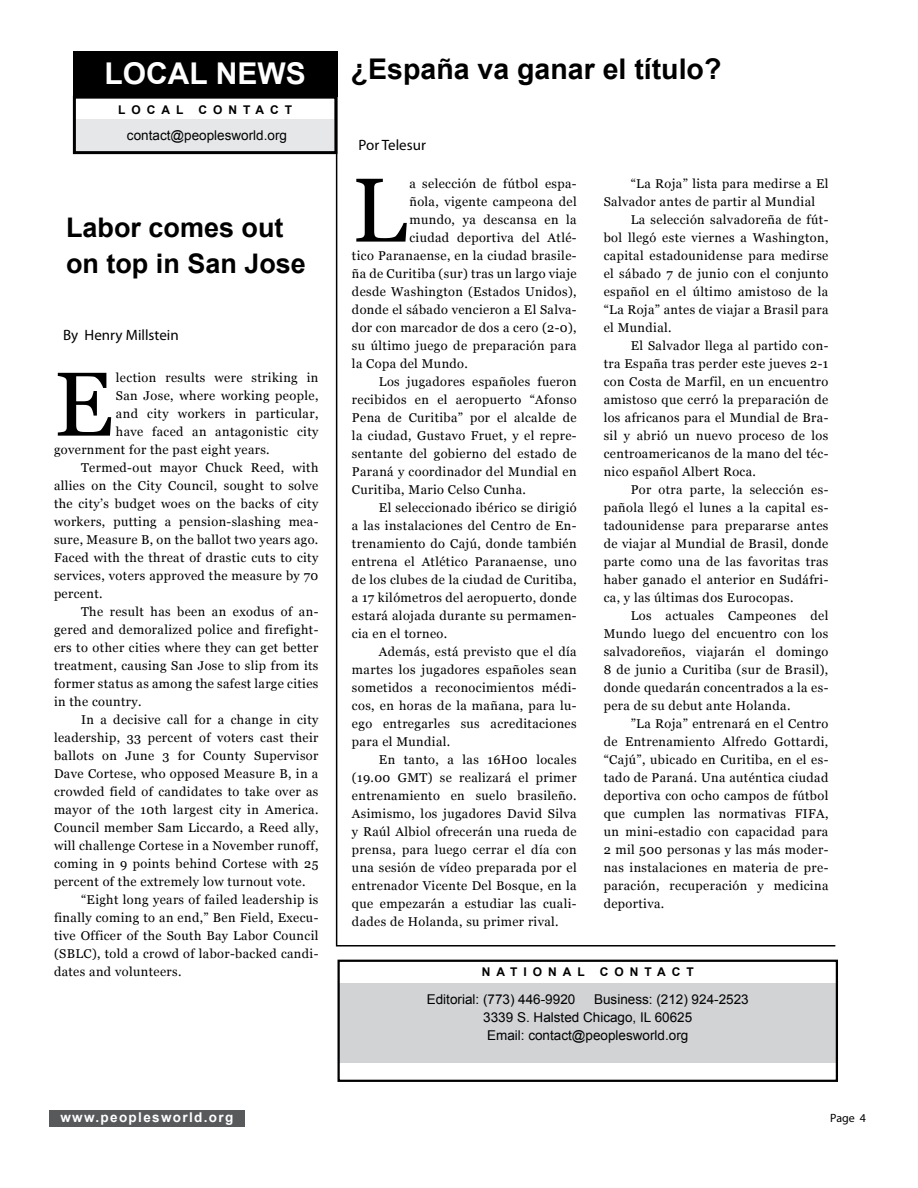
<style>
.page{position:relative;width:918px;height:1188px;background:#fff}
.page>*{position:absolute;margin:0;border:0;box-sizing:border-box;transform-origin:0 0}
.t1{font:90.75px "Georgia";color:#000}
.t2{font:700 30px "Arial";color:#fff}
.t3{font:700 28.5px "Arial";color:#000}
.t4{font:700 27px/36px "Arial";color:#000}
.t5{font:15px "Myriad Pro";color:#000}
.t6{font:13.5px/18px "Arial";color:#000}
.t7{font:700 13.5px "Arial";letter-spacing:.1em;color:#fff}
.t8{font:12.75px/18px "Georgia";letter-spacing:.03em;color:#000;text-align:justify}
.t9{font:700 12px "Arial";letter-spacing:.5em;color:#000}
.t10{font:12px "Myriad Pro";color:#000}
</style>
<div class="page">
<hr style="left:336px;top:81px;width:1px;height:864px;background:#000">
<hr style="left:336px;top:945px;width:499px;height:2px;background:#000">
<div style="left:73px;top:51px;width:264px;height:45px;background:#000"></div>
<div style="left:49px;top:1110px;width:196px;height:17px;background:#58595b"></div>
<div style="left:76px;top:119px;width:258px;height:34px;background:#e6e7e8"></div>
<div style="left:73px;top:96px;width:264px;height:58px;border:3px solid #000"></div>
<div style="left:339px;top:983px;width:498px;height:80px;background:#d1d3d4"></div>
<div style="left:338px;top:960px;width:500px;height:122px;border:2px solid #000"></div>
<h2 class="t2" style="left:105px;top:53px;width:21px">loc</h2>
<h2 class="t2" style="left:168px;top:53px;width:93px">al news</h2>
<h3 class="t3" style="left:351px;top:50px;width:372px">¿España va ganar el título?</h3>
<p class="t9" style="left:118px;top:102px;width:26px">L oc</p>
<p class="t9" style="left:161px;top:102px;width:20px">a l</p>
<p class="t9" style="left:198px;top:102px;width:13px">co</p>
<p class="t9" style="left:228px;top:102px;width:65px">ntac t</p>
<p class="t6" style="left:127px;top:126px;width:162px">contact@peoplesworld.org</p>
<h3 class="t4" style="left:66px;top:211px;width:241px">Labor comes out on top in San Jose</h3>
<p class="t5" style="left:63px;top:325px;width:117px">By Henry Millstein</p>
<h1 class="t1" style="left:54px;top:349px;width:61px">E</h1>
<p class="t8" style="left:116px;top:369px;width:204px">lection results were striking in</p>
<p class="t8" style="left:116px;top:387px;width:204px">San Jose, where working people,</p>
<p class="t8" style="left:116px;top:405px;width:204px">and city workers in particular,</p>
<p class="t8" style="left:116px;top:423px;width:204px">have faced an antagonistic city</p>
<p class="t8" style="left:54px;top:441px;width:217px">government for the past eight years.</p>
<p class="t8" style="left:81px;top:459px;width:239px">Termed-out mayor Chuck Reed, with</p>
<p class="t8" style="left:54px;top:477px;width:266px">allies on the City Council, sought to solve</p>
<p class="t8" style="left:54px;top:495px;width:266px">the city’s budget woes on the backs of city</p>
<p class="t8" style="left:54px;top:513px;width:266px">workers, putting a pension-slashing mea-</p>
<p class="t8" style="left:54px;top:531px;width:266px">sure, Measure B, on the ballot two years ago.</p>
<p class="t8" style="left:54px;top:549px;width:266px">Faced with the threat of drastic cuts to city</p>
<p class="t8" style="left:54px;top:567px;width:266px">services, voters approved the measure by 70</p>
<p class="t8" style="left:54px;top:585px;width:50px">percent.</p>
<p class="t8" style="left:81px;top:603px;width:239px">The result has been an exodus of an-</p>
<p class="t8" style="left:54px;top:621px;width:266px">gered and demoralized police and firefight-</p>
<p class="t8" style="left:54px;top:639px;width:266px">ers to other cities where they can get better</p>
<p class="t8" style="left:54px;top:657px;width:266px">treatment, causing San Jose to slip from its</p>
<p class="t8" style="left:54px;top:675px;width:266px">former status as among the safest large cities</p>
<p class="t8" style="left:54px;top:693px;width:89px">in the country.</p>
<p class="t8" style="left:81px;top:711px;width:239px">In a decisive call for a change in city</p>
<p class="t8" style="left:54px;top:729px;width:266px">leadership, 33 percent of voters cast their</p>
<p class="t8" style="left:54px;top:747px;width:266px">ballots on June 3 for County Supervisor</p>
<p class="t8" style="left:54px;top:765px;width:266px">Dave Cortese, who opposed Measure B, in a</p>
<p class="t8" style="left:54px;top:783px;width:266px">crowded field of candidates to take over as</p>
<p class="t8" style="left:54px;top:801px;width:266px">mayor of the 10th largest city in America.</p>
<p class="t8" style="left:54px;top:819px;width:266px">Council member Sam Liccardo, a Reed ally,</p>
<p class="t8" style="left:54px;top:837px;width:266px">will challenge Cortese in a November runoff,</p>
<p class="t8" style="left:54px;top:855px;width:266px">coming in 9 points behind Cortese with 25</p>
<p class="t8" style="left:54px;top:873px;width:253px">percent of the extremely low turnout vote.</p>
<p class="t8" style="left:81px;top:891px;width:239px">“Eight long years of failed leadership is</p>
<p class="t8" style="left:54px;top:909px;width:266px">finally coming to an end,” Ben Field, Execu-</p>
<p class="t8" style="left:54px;top:927px;width:266px">tive Officer of the South Bay Labor Council</p>
<p class="t8" style="left:54px;top:945px;width:266px">(SBLC), told a crowd of labor-backed candi-</p>
<p class="t8" style="left:54px;top:963px;width:129px">dates and volunteers.</p>
<p class="t7" style="left:60px;top:1109px;width:174px">www.peoplesworld.org</p>
<p class="t5" style="left:359px;top:135px;width:69px">Por Telesur</p>
<h1 class="t1" style="left:352px;top:155px;width:56px">L</h1>
<p class="t8" style="left:409px;top:174px;width:169px">a selección de fútbol espa-</p>
<p class="t8" style="left:409px;top:192px;width:169px">ñola, vigente campeona del</p>
<p class="t8" style="left:409px;top:210px;width:169px">mundo, ya descansa en la</p>
<p class="t8" style="left:409px;top:228px;width:169px">ciudad deportiva del Atlé-</p>
<p class="t8" style="left:352px;top:246px;width:226px">tico Paranaense, en la ciudad brasile-</p>
<p class="t8" style="left:352px;top:264px;width:226px">ña de Curitiba (sur) tras un largo viaje</p>
<p class="t8" style="left:352px;top:282px;width:226px">desde Washington (Estados Unidos),</p>
<p class="t8" style="left:352px;top:300px;width:226px">donde el sábado vencieron a El Salva-</p>
<p class="t8" style="left:352px;top:318px;width:226px">dor con marcador de dos a cero (2-0),</p>
<p class="t8" style="left:352px;top:337px;width:226px">su último juego de preparación para</p>
<p class="t8" style="left:352px;top:355px;width:117px">la Copa del Mundo.</p>
<p class="t8" style="left:379px;top:373px;width:199px">Los jugadores españoles fueron</p>
<p class="t8" style="left:352px;top:391px;width:226px">recibidos en el aeropuerto “Afonso</p>
<p class="t8" style="left:352px;top:409px;width:226px">Pena de Curitiba” por el alcalde de</p>
<p class="t8" style="left:352px;top:427px;width:226px">la ciudad, Gustavo Fruet, y el repre-</p>
<p class="t8" style="left:352px;top:445px;width:226px">sentante del gobierno del estado de</p>
<p class="t8" style="left:352px;top:463px;width:226px">Paraná y coordinador del Mundial en</p>
<p class="t8" style="left:352px;top:481px;width:175px">Curitiba, Mario Celso Cunha.</p>
<p class="t8" style="left:379px;top:499px;width:199px">El seleccionado ibérico se dirigió</p>
<p class="t8" style="left:352px;top:517px;width:226px">a las instalaciones del Centro de En-</p>
<p class="t8" style="left:352px;top:535px;width:226px">trenamiento do Cajú, donde también</p>
<p class="t8" style="left:352px;top:553px;width:226px">entrena el Atlético Paranaense, uno</p>
<p class="t8" style="left:352px;top:571px;width:226px">de los clubes de la ciudad de Curitiba,</p>
<p class="t8" style="left:352px;top:589px;width:226px">a 17 kilómetros del aeropuerto, donde</p>
<p class="t8" style="left:352px;top:607px;width:226px">estará alojada durante su permamen-</p>
<p class="t8" style="left:352px;top:625px;width:97px">cia en el torneo.</p>
<p class="t8" style="left:379px;top:643px;width:199px">Además, está previsto que el día</p>
<p class="t8" style="left:352px;top:661px;width:226px">martes los jugadores españoles sean</p>
<p class="t8" style="left:352px;top:679px;width:226px">sometidos a reconocimientos médi-</p>
<p class="t8" style="left:352px;top:697px;width:226px">cos, en horas de la mañana, para lu-</p>
<p class="t8" style="left:352px;top:715px;width:226px">ego entregarles sus acreditaciones</p>
<p class="t8" style="left:352px;top:733px;width:100px">para el Mundial.</p>
<p class="t8" style="left:379px;top:751px;width:199px">En tanto, a las 16H00 locales</p>
<p class="t8" style="left:352px;top:769px;width:226px">(19.00 GMT) se realizará el primer</p>
<p class="t8" style="left:352px;top:787px;width:226px">entrenamiento en suelo brasileño.</p>
<p class="t8" style="left:352px;top:805px;width:226px">Asimismo, los jugadores David Silva</p>
<p class="t8" style="left:352px;top:823px;width:226px">y Raúl Albiol ofrecerán una rueda de</p>
<p class="t8" style="left:352px;top:841px;width:226px">prensa, para luego cerrar el día con</p>
<p class="t8" style="left:352px;top:859px;width:226px">una sesión de vídeo preparada por el</p>
<p class="t8" style="left:352px;top:877px;width:226px">entrenador Vicente Del Bosque, en la</p>
<p class="t8" style="left:352px;top:895px;width:226px">que empezarán a estudiar las cuali-</p>
<p class="t8" style="left:352px;top:913px;width:208px">dades de Holanda, su primer rival.</p>
<p class="t8" style="left:604px;top:175px;width:226px;text-indent:27px">“La Roja” lista para medirse a El<br>Salvador antes de partir al Mundial</p>
<p class="t8" style="left:604px;top:211px;width:226px;text-indent:27px">La selección salvadoreña de fút&shy;bol llegó este viernes a Washington, capital estadounidense para medirse el sábado 7 de junio con el conjunto español en el último amistoso de la “La Roja” antes de viajar a Brasil para el Mundial.</p>
<p class="t8" style="left:604px;top:337px;width:226px;text-indent:27px">El Salvador llega al partido con&shy;tra España tras perder este jueves 2-1 con Costa de Marfil, en un encuentro amistoso que cerró la preparación de los africanos para el Mundial de Bra&shy;sil y abrió un nuevo proceso de los centroamericanos de la mano del téc&shy;nico español Albert Roca.</p>
<p class="t8" style="left:604px;top:481px;width:226px;text-indent:27px">Por otra parte, la selección es&shy;pañola llegó el lunes a la capital es&shy;tadounidense para prepararse antes de viajar al Mundial de Brasil, donde parte como una de las favoritas tras haber ganado el anterior en Sudáfri&shy;ca, y las últimas dos Eurocopas.</p>
<p class="t8" style="left:604px;top:607px;width:226px;text-indent:27px">Los actuales Campeones del Mundo luego del encuentro con los salvadoreños, viajarán el domingo 8 de junio a Curitiba (sur de Brasil), donde quedarán concentrados a la es&shy;pera de su debut ante Holanda.</p>
<p class="t8" style="left:604px;top:715px;width:226px;text-indent:27px">”La Roja” entrenará en el Centro de Entrenamiento Alfredo Gottardi, “Cajú”, ubicado en Curitiba, en el es&shy;tado de Paraná. Una auténtica ciudad deportiva con ocho campos de fútbol que cumplen las normativas FIFA, un mini-estadio con capacidad para 2 mil 500 personas y las más moder&shy;nas instalaciones en materia de pre&shy;paración, recuperación y medicina deportiva.</p>
<p class="t9" style="left:482px;top:964px;width:101px">natio nal</p>
<p class="t9" style="left:600px;top:964px;width:13px">co</p>
<p class="t9" style="left:630px;top:964px;width:65px">ntac t</p>
<p class="t6" style="left:427px;top:990px;width:150px">Editorial: (773) 446-9920</p>
<p class="t6" style="left:483px;top:990px;width:267px;text-indent:111px">Business: (212) 924-2523<br>3339 S. Halsted Chicago, IL 60625<br>Email: contact@peoplesworld.org</p>
<p class="t10" style="left:830px;top:1111px;width:37px">Page 4</p>
</div>
